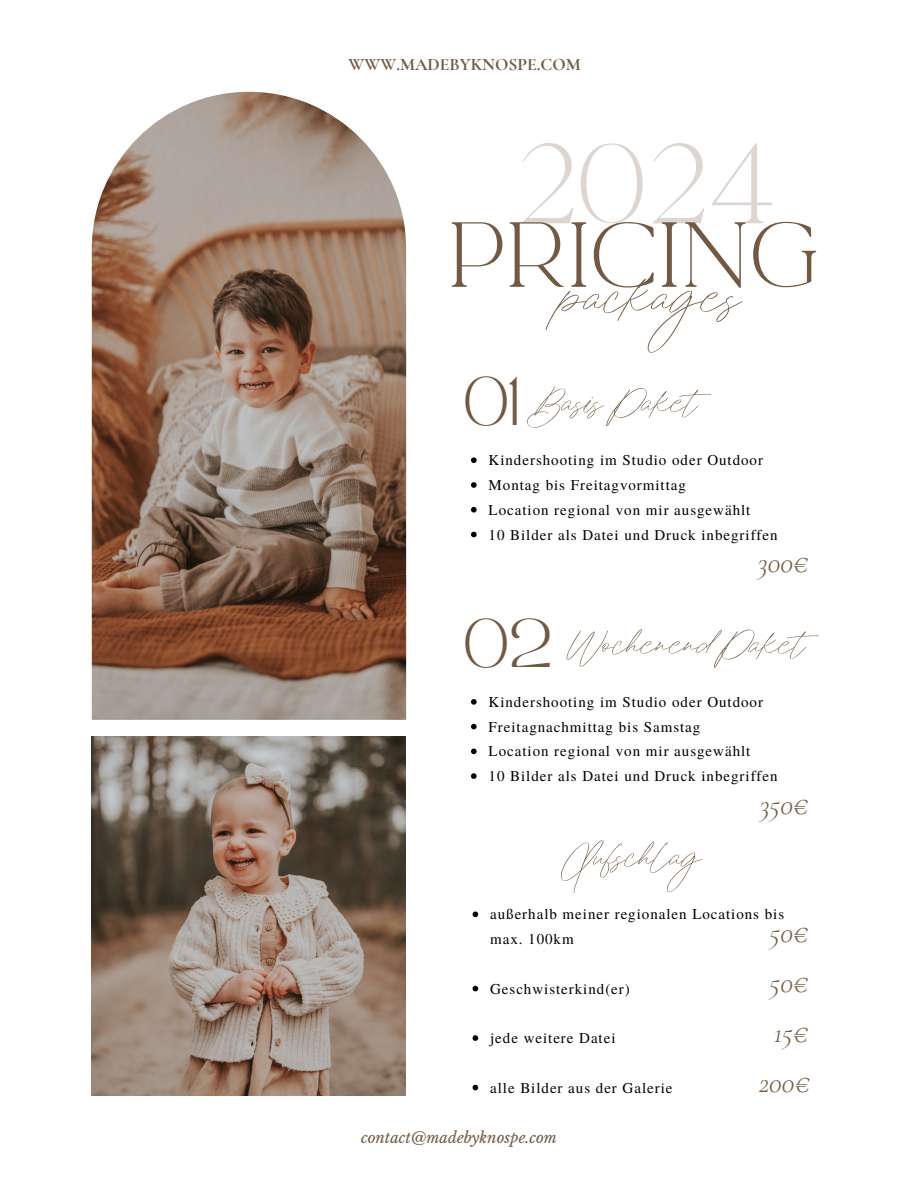
<style>
.page{position:relative;width:918px;height:1188px;background:#fff}
.page>*{position:absolute;margin:0;border:0;box-sizing:border-box;transform-origin:0 0}
.t1{font:99.6px "La Luxes Serif W05";color:#725942}
.t2{font:96px "Jules Otonomi Free";color:#725942}
.t3{font:80.7px "La Luxes Serif W05";color:#725942}
.t4{font:61.05px "Jules Otonomi Free";color:#725942}
.t5{font:italic 300 29.1px/50.1px "Cormorant Garamond";color:#725942;text-align:center}
.t6{font:700 17.55px "Cormorant Garamond";color:#725942}
.t7{font:15px/24.8px "Te X Gyre Termes";letter-spacing:.065em;color:#000}
.t8{font:italic 15px "Libre Baskerville";color:#725942}
.s1{font-family:"TAN MON CHERI Regular";font-size:47.85px}
</style>
<div class="page">
<img style="left:92px;top:737px;width:314px;height:359px">
<img style="left:92px;top:92px;width:314px;height:628px">
<svg style="left:471px;top:457px;width:6px;height:6px"></svg>
<svg style="left:471px;top:482px;width:6px;height:6px"></svg>
<svg style="left:471px;top:507px;width:6px;height:6px"></svg>
<svg style="left:471px;top:532px;width:6px;height:5px"></svg>
<svg style="left:471px;top:699px;width:6px;height:6px"></svg>
<svg style="left:471px;top:724px;width:6px;height:5px"></svg>
<svg style="left:471px;top:749px;width:6px;height:5px"></svg>
<svg style="left:471px;top:773px;width:6px;height:6px"></svg>
<svg style="left:473px;top:912px;width:5px;height:5px"></svg>
<svg style="left:473px;top:986px;width:5px;height:5px"></svg>
<svg style="left:473px;top:1035px;width:5px;height:6px"></svg>
<svg style="left:473px;top:1085px;width:5px;height:5px"></svg>
<p class="t6" style="left:349px;top:54px;width:234px">WWW.MADEBYKNOSPE.COM</p>
<h1 class="t1" style="left:516px;top:118px;width:263px">2024</h1>
<h3 class="t3" style="left:448px;top:201px;width:373px">PRICING</h3>
<h2 class="t2" style="left:561px;top:263px;width:182px">packages</h2>
<h3 class="t4" style="left:463px;top:381px;width:237px"><span class="s1">01</span> Basis Paket</h3>
<p class="t7" style="left:489px;top:447px;width:291px">Kindershooting im Studio oder Outdoor Montag bis Freitagvormittag<br>Location regional von mir ausgewählt<br>10 Bilder als Datei und Druck inbegriffen</p>
<h3 class="t5" style="left:758px;top:538px;width:52px">300€</h3>
<h3 class="t4" style="left:463px;top:622px;width:344px"><span class="s1">02</span> Wochenend Paket</h3>
<p class="t7" style="left:489px;top:689px;width:291px">Kindershooting im Studio oder Outdoor Freitagnachmittag bis Samstag<br>Location regional von mir ausgewählt<br>10 Bilder als Datei und Druck inbegriffen</p>
<h3 class="t5" style="left:760px;top:780px;width:50px">350€</h3>
<h3 class="t4" style="left:567px;top:835px;width:137px">Aufschlag</h3>
<p class="t7" style="left:490px;top:901px;width:296px">außerhalb meiner regionalen Locations bis max. 100km</p>
<p class="t7" style="left:490px;top:975px;width:141px">Geschwisterkind(er)</p>
<p class="t7" style="left:490px;top:1025px;width:127px">jede weitere Datei</p>
<p class="t7" style="left:490px;top:1074px;width:184px">alle Bilder aus der Galerie</p>
<h3 class="t5" style="left:770px;top:907px;width:40px">50€</h3>
<h3 class="t5" style="left:770px;top:957px;width:40px">50€</h3>
<h3 class="t5" style="left:759px;top:1008px;width:52px">15€<br>200€</h3>
<p class="t8" style="left:361px;top:1129px;width:197px">contact@madebyknospe.com</p>
</div>
